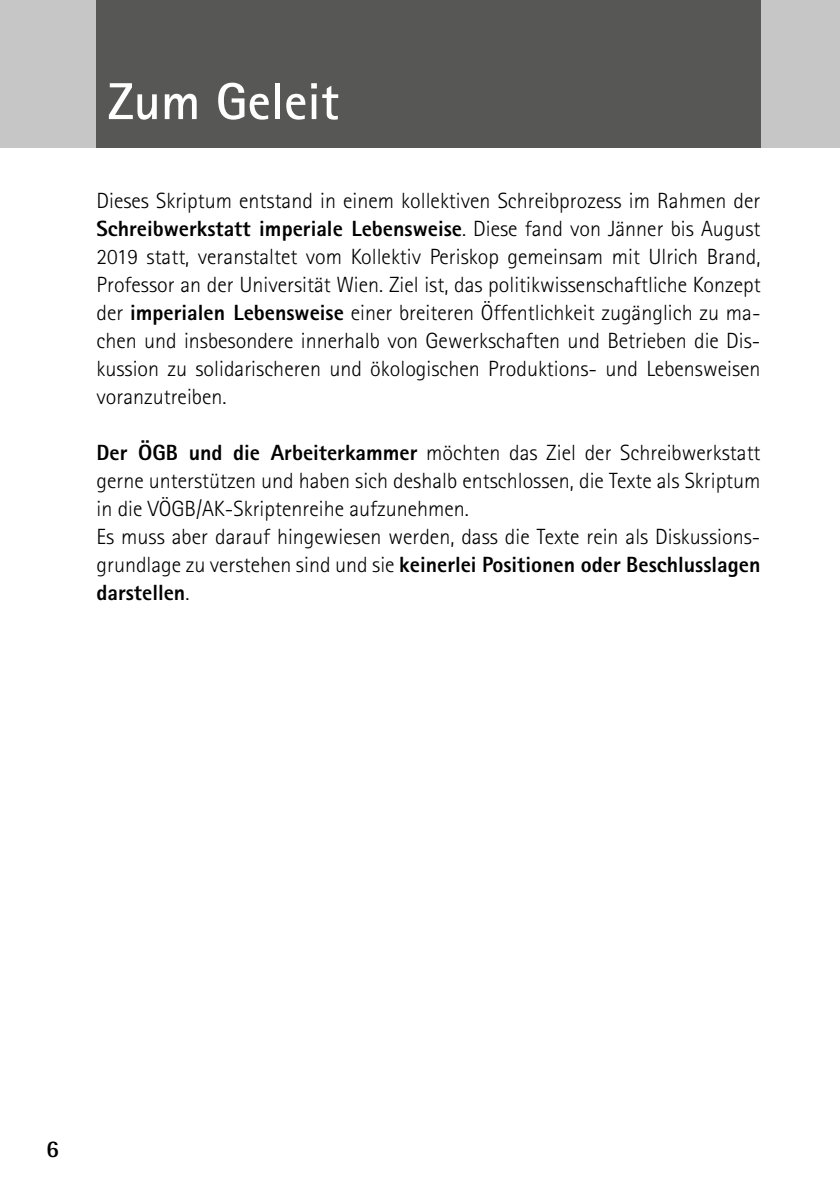
<style>
.page{position:relative;width:840px;height:1191px;background:#fff}
.page>*{position:absolute;margin:0;border:0;box-sizing:border-box;transform-origin:0 0}
.t1{font:700 52px "Rotis Sans Serif Std";color:#fff}
.t2{font:700 24px "Rotis Semi Sans Std";color:#000}
.t3{font:300 22px/28px "Rotis Sans Serif Std";color:#000;text-align:justify}
.s1{font-weight:800}
</style>
<div class="page">
<div style="left:0;top:0;width:839px;height:147px;background:#c6c6c6"></div>
<div style="left:96px;top:0;width:664px;height:147px;background:#575756"></div>
<h1 class="t1" style="left:108px;top:69px;width:233px">Zum Geleit</h1>
<p class="t3" style="left:96px;top:187px;width:665px">Dieses Skriptum entstand in einem kollektiven Schreibprozess im Rahmen der <span class="s1">Schreibwerkstatt imperiale Lebensweise</span>. Diese fand von Jänner bis August 2019 statt, veranstaltet vom Kollektiv Periskop gemeinsam mit Ulrich Brand, Professor an der Universität Wien. Ziel ist, das politikwissenschaftliche Konzept der <span class="s1">imperialen Lebensweise</span> einer breiteren Öffentlichkeit zugänglich zu ma&shy;chen und insbesondere innerhalb von Gewerkschaften und Betrieben die Dis&shy;kussion zu solidarischeren und ökologischen Produktions- und Lebensweisen voranzutreiben.</p>
<p class="t3" style="left:96px;top:439px;width:665px;text-align:left"><span class="s1">Der ÖGB und die Arbeiterkammer</span> möchten das Ziel der Schreibwerkstatt gerne unterstützen und haben sich deshalb entschlossen, die Texte als Skriptum in die VÖGB/AK-Skriptenreihe aufzunehmen.<br>Es muss aber darauf hingewiesen werden, dass die Texte rein als Diskussions&shy;grundlage zu verstehen sind und sie <span class="s1">keinerlei Positionen oder Beschlusslagen darstellen</span>.</p>
<p class="t2" style="left:46px;top:1133px;width:14px">6</p>
</div>
